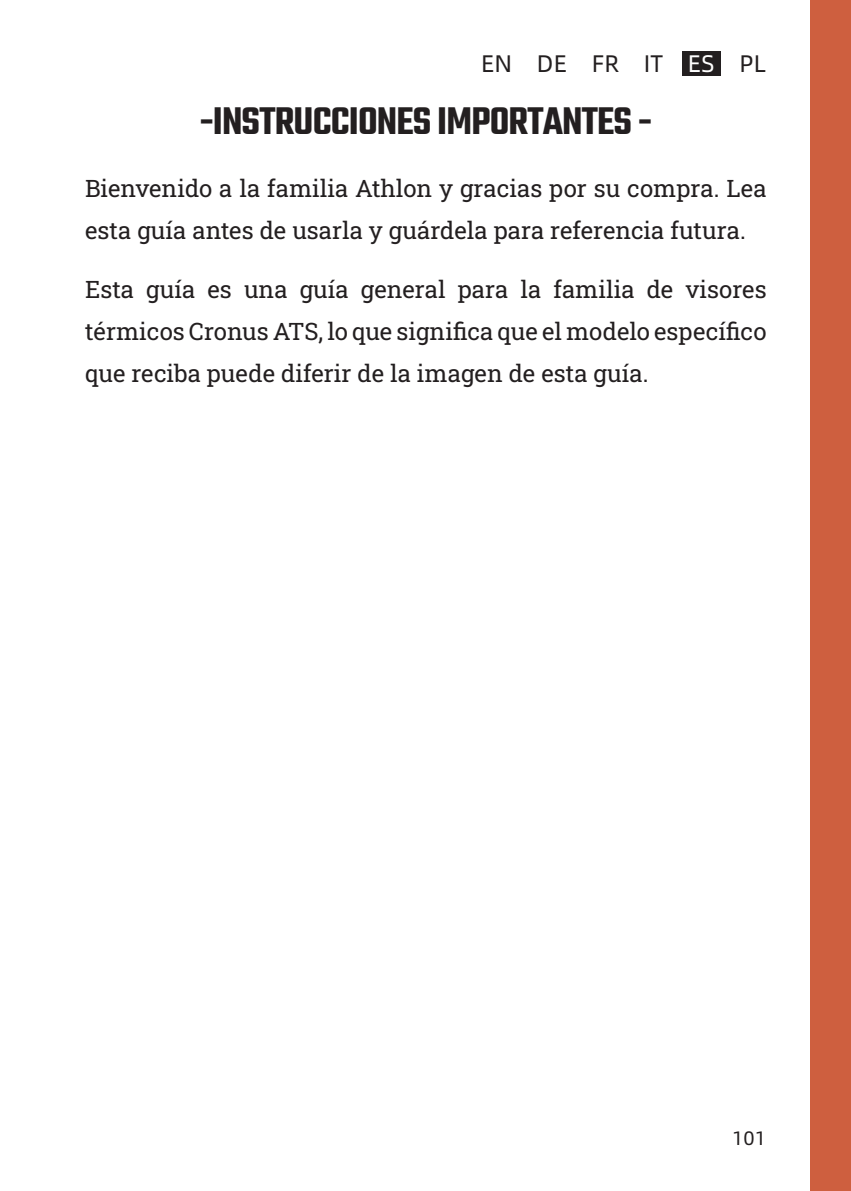
<style>
.page{position:relative;width:851px;height:1191px;background:#fff}
.page>*{position:absolute;margin:0;border:0;box-sizing:border-box;transform-origin:0 0}
.t1{font:600 42px "Teko";letter-spacing:-.02em;color:#231f20}
.t2{font:24px/42px "Roboto Slab";color:#231f20}
.t3{font:24px "Alibaba Sans";color:#231f20}
.t4{font:19.5px "Alibaba Sans";color:#231f20}
.s1{color:#fff}
</style>
<div class="page">
<div style="left:682px;top:51px;width:38px;height:25px;background:#231f20"></div>
<div style="left:810px;top:0;width:40px;height:1191px;background:#ce5f3f"></div>
<p class="t3" style="left:481px;top:46px;width:286px">EN DE FR IT <span class="s1">ES</span> PL</p>
<p class="t1" style="left:200px;top:95px;width:453px">-INSTRUCCIONES IMPORTANTES -</p>
<p class="t2" style="left:85px;top:167px;width:683px">Bienvenido a la familia Athlon y gracias por su compra. Lea esta guía antes de usarla y guárdela para referencia futura.</p>
<p class="t2" style="left:85px;top:268px;width:683px;text-align:justify">Esta guía es una guía general para la familia de visores térmicos Cronus ATS, lo que significa que el modelo específico que reciba puede diferir de la imagen de esta guía.</p>
<p class="t4" style="left:732px;top:1123px;width:35px">101</p>
</div>
